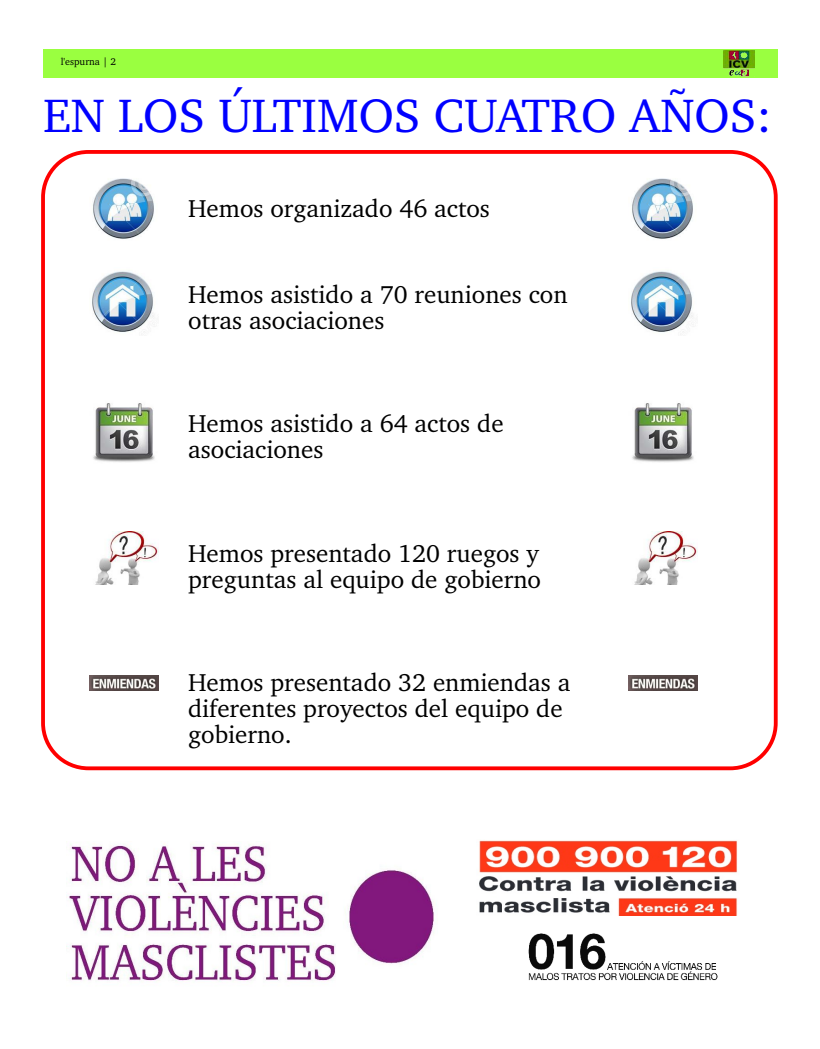
<style>
.page{position:relative;width:820px;height:1049px;background:#fff}
.page>*{position:absolute;margin:0;border:0;box-sizing:border-box;transform-origin:0 0}
.t1{font:48px "Charter BT";color:#00f}
.t2{font:25px/26px "Charter BT";color:#000}
.t3{font:10px "Charter BT";color:#000}
</style>
<div class="page">
<div style="left:41px;top:150px;width:736px;height:620px;border:4px solid #f00;border-radius:45px"></div>
<img style="left:93px;top:178px;width:61px;height:61px">
<img style="left:92px;top:271px;width:62px;height:64px">
<img style="left:93px;top:403px;width:62px;height:59px">
<img style="left:632px;top:178px;width:61px;height:61px">
<img style="left:631px;top:271px;width:62px;height:64px">
<img style="left:632px;top:403px;width:62px;height:59px">
<img style="left:95px;top:531px;width:64px;height:53px">
<img style="left:634px;top:531px;width:63px;height:53px">
<img style="left:89px;top:675px;width:70px;height:15px">
<img style="left:628px;top:675px;width:69px;height:15px">
<div style="left:43px;top:49px;width:734px;height:28px;background:#9aff40"></div>
<img style="left:723px;top:51px;width:31px;height:25px">
<img style="left:66px;top:844px;width:368px;height:138px">
<img style="left:479px;top:840px;width:259px;height:76px">
<img style="left:528px;top:933px;width:190px;height:48px">
<p class="t3" style="left:61px;top:57px;width:57px">l'espurna | 2</p>
<h1 class="t1" style="left:43px;top:95px;width:730px">EN LOS ÚLTIMOS CUATRO AÑOS:</h1>
<p class="t2" style="left:188px;top:197px;width:303px">Hemos organizado 46 actos</p>
<p class="t2" style="left:188px;top:283px;width:381px">Hemos asistido a 70 reuniones con otras asociaciones</p>
<p class="t2" style="left:188px;top:413px;width:317px">Hemos asistido a 64 actos de asociaciones</p>
<p class="t2" style="left:188px;top:542px;width:354px">Hemos presentado 120 ruegos y preguntas al equipo de gobierno</p>
<p class="t2" style="left:188px;top:671px;width:384px">Hemos presentado 32 enmiendas a diferentes proyectos del equipo de gobierno.</p>
</div>
